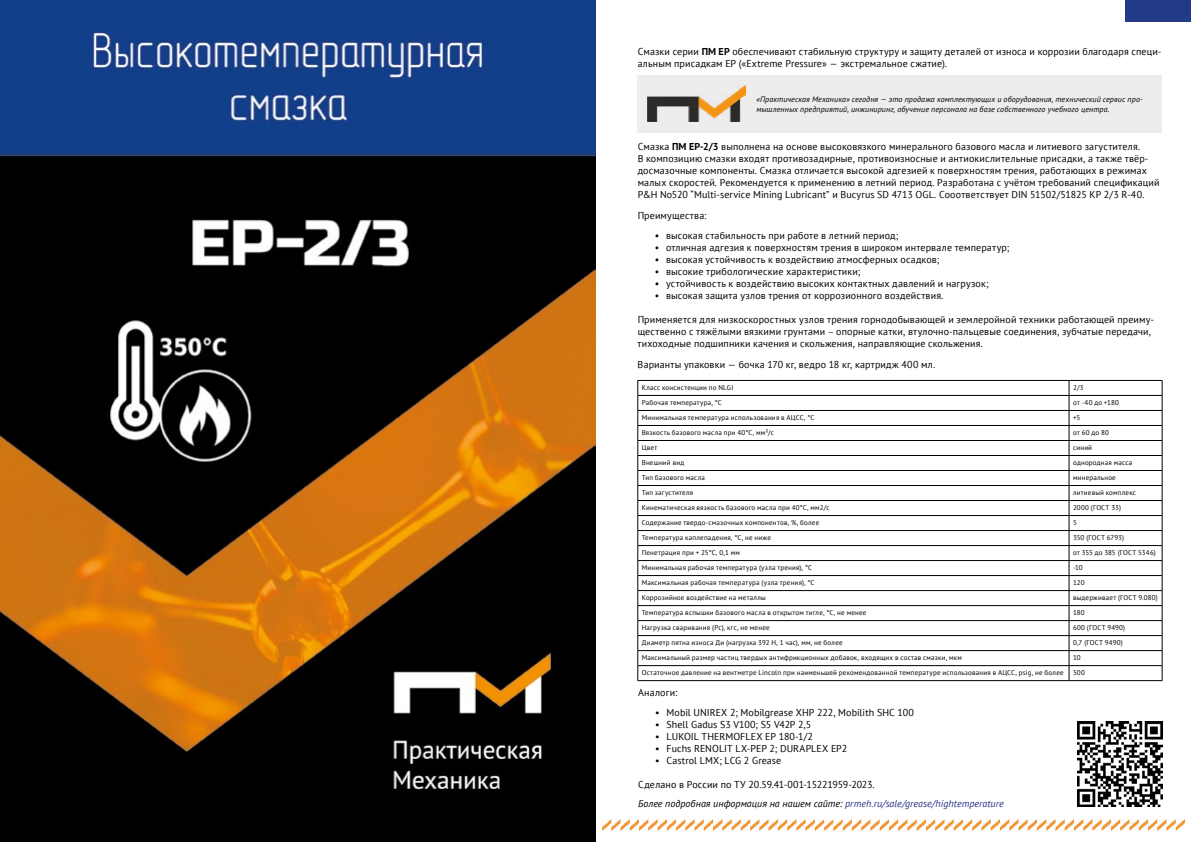
<style>
.page{position:relative;width:1191px;height:842px;background:#fff}
.page>*{position:absolute;margin:0;border:0;box-sizing:border-box;transform-origin:0 0}
.t1{font:10px/12px "PT Sans";letter-spacing:.01em;color:#000}
.t2{font:italic 10px "PT Sans";letter-spacing:.005em;color:#000}
.t3{font:italic 8px/9.6px "PT Sans";letter-spacing:.01em;color:#000}
.t4{font:7px "PT Sans";letter-spacing:.025em;color:#000}
.t5{font:7px "PT Sans";letter-spacing:.005em;color:#000}
.s1{font-weight:700}
.s2{font-style:italic;font-size:8px}
.s3{color:#283583}
</style>
<div class="page">
<div style="left:1125px;top:0;width:66px;height:21px;background:#213b88"></div>
<img style="left:602px;top:820px;width:582px;height:10px">
<div style="left:637px;top:75px;width:525px;height:58px;background:#ededed"></div>
<hr style="left:637px;top:380px;width:432px;height:1px;background:#000">
<hr style="left:1069px;top:380px;width:93px;height:1px;background:#000">
<hr style="left:637px;top:395px;width:432px;height:1px;background:#000">
<hr style="left:1069px;top:395px;width:93px;height:1px;background:#000">
<hr style="left:637px;top:410px;width:432px;height:1px;background:#000">
<hr style="left:1069px;top:410px;width:93px;height:1px;background:#000">
<hr style="left:637px;top:425px;width:432px;height:1px;background:#000">
<hr style="left:1069px;top:425px;width:93px;height:1px;background:#000">
<hr style="left:637px;top:440px;width:432px;height:1px;background:#000">
<hr style="left:1069px;top:440px;width:93px;height:1px;background:#000">
<hr style="left:637px;top:455px;width:432px;height:1px;background:#000">
<hr style="left:1069px;top:455px;width:93px;height:1px;background:#000">
<hr style="left:637px;top:470px;width:432px;height:1px;background:#000">
<hr style="left:1069px;top:470px;width:93px;height:1px;background:#000">
<hr style="left:637px;top:485px;width:432px;height:1px;background:#000">
<hr style="left:1069px;top:485px;width:93px;height:1px;background:#000">
<hr style="left:637px;top:500px;width:432px;height:1px;background:#000">
<hr style="left:1069px;top:500px;width:93px;height:1px;background:#000">
<hr style="left:637px;top:515px;width:432px;height:1px;background:#000">
<hr style="left:1069px;top:515px;width:93px;height:1px;background:#000">
<hr style="left:637px;top:530px;width:432px;height:1px;background:#000">
<hr style="left:1069px;top:530px;width:93px;height:1px;background:#000">
<hr style="left:637px;top:545px;width:432px;height:1px;background:#000">
<hr style="left:1069px;top:545px;width:93px;height:1px;background:#000">
<hr style="left:637px;top:560px;width:432px;height:1px;background:#000">
<hr style="left:1069px;top:560px;width:93px;height:1px;background:#000">
<hr style="left:637px;top:575px;width:432px;height:1px;background:#000">
<hr style="left:1069px;top:575px;width:93px;height:1px;background:#000">
<hr style="left:637px;top:590px;width:432px;height:1px;background:#000">
<hr style="left:1069px;top:590px;width:93px;height:1px;background:#000">
<hr style="left:637px;top:605px;width:432px;height:1px;background:#000">
<hr style="left:1069px;top:605px;width:93px;height:1px;background:#000">
<hr style="left:637px;top:620px;width:432px;height:1px;background:#000">
<hr style="left:1069px;top:620px;width:93px;height:1px;background:#000">
<hr style="left:637px;top:635px;width:432px;height:1px;background:#000">
<hr style="left:1069px;top:635px;width:93px;height:1px;background:#000">
<hr style="left:637px;top:650px;width:432px;height:1px;background:#000">
<hr style="left:1069px;top:650px;width:93px;height:1px;background:#000">
<hr style="left:637px;top:665px;width:432px;height:1px;background:#000">
<svg style="left:637px;top:381px;width:1px;height:299px"></svg>
<hr style="left:1069px;top:665px;width:93px;height:1px;background:#000">
<svg style="left:1068px;top:381px;width:1px;height:299px"></svg>
<svg style="left:1162px;top:381px;width:1px;height:299px"></svg>
<hr style="left:637px;top:680px;width:432px;height:1px;background:#000">
<hr style="left:1069px;top:680px;width:93px;height:1px;background:#000">
<img style="left:648px;top:85px;width:97px;height:37px">
<img style="left:0;top:0;width:595px;height:842px">
<img style="left:1078px;top:722px;width:85px;height:85px">
<p class="t1" style="left:637px;top:46px;width:525px">Смазки серии <span class="s1">ПМ EP</span> обеспечивают стабильную структуру и защиту деталей от износа и коррозии благодаря специ&shy;альным присадкам EP («Extreme Pressure» — экстремальное сжатие).</p>
<p class="t3" style="left:756px;top:94px;width:388px">«Практическая Механика» сегодня — это продажа комплектующих и оборудования, технический сервис про&shy;мышленных предприятий, инжиниринг, обучение персонала на базе собственного учебного центра.</p>
<p class="t1" style="left:637px;top:141px;width:523px">Смазка <span class="s1">ПМ ЕР-2/3</span> выполнена на основе высоковязкого минерального базового масла и литиевого загустителя.<br>В композицию смазки входят противозадирные, противоизносные и антиокислительные присадки, а также твёр&shy;досмазочные компоненты. Смазка отличается высокой адгезией к поверхностям трения, работающих в режимах малых скоростей. Рекомендуется к применению в летний период. Разработана с учётом требований спецификаций P&amp;H No520 “Multi-service Mining Lubricant” и Bucyrus SD 4713 OGL. Сооответствует DIN 51502/51825 KP 2/3 R-40.</p>
<p class="t1" style="left:637px;top:209px;width:70px">Преимущества:</p>
<p class="t1" style="left:654px;top:230px;width:245px">• высокая стабильность при работе в летний период;</p>
<p class="t1" style="left:654px;top:242px;width:356px">• отличная адгезия к поверхностям трения в широком интервале температур;</p>
<p class="t1" style="left:654px;top:254px;width:286px">• высокая устойчивость к воздействию атмосферных осадков;</p>
<p class="t1" style="left:654px;top:266px;width:207px">• высокие трибологические характеристики;</p>
<p class="t1" style="left:654px;top:278px;width:335px">• устойчивость к воздействию высоких контактных давлений и нагрузок;</p>
<p class="t1" style="left:654px;top:290px;width:290px">• высокая защита узлов трения от коррозионного воздействия.</p>
<p class="t1" style="left:637px;top:314px;width:518px">Применяется для низкоскоростных узлов трения горнодобывающей и землеройной техники работающей преиму&shy;щественно с тяжёлыми вязкими грунтами <span class="s2">—</span> опорные катки, втулочно-пальцевые соединения, зубчатые передачи, тихоходные подшипники качения и скольжения, направляющие скольжения.</p>
<p class="t1" style="left:637px;top:358px;width:299px">Варианты упаковки — бочка 170 кг, ведро 18 кг, картридж 400 мл.</p>
<p class="t4" style="left:642px;top:383px;width:93px">Класс консистенции по NLGI</p>
<p class="t4" style="left:1073px;top:383px;width:12px">2/3</p>
<p class="t4" style="left:642px;top:398px;width:82px">Рабочая температура, °C</p>
<p class="t4" style="left:1073px;top:398px;width:47px">от -40 до +180</p>
<p class="t4" style="left:642px;top:413px;width:174px">Минимальная температура использования в АЦСС, °C</p>
<p class="t4" style="left:1073px;top:413px;width:9px">+5</p>
<p class="t4" style="left:642px;top:428px;width:133px">Вязкость базового масла при 40°С, мм²/с</p>
<p class="t4" style="left:1073px;top:428px;width:37px">от 60 до 80</p>
<p class="t4" style="left:642px;top:443px;width:17px">Цвет</p>
<p class="t4" style="left:1073px;top:443px;width:21px">синий</p>
<p class="t4" style="left:642px;top:458px;width:44px">Внешний вид</p>
<p class="t4" style="left:1073px;top:458px;width:61px">однородная масса</p>
<p class="t4" style="left:642px;top:473px;width:65px">Тип базового масла</p>
<p class="t4" style="left:1073px;top:473px;width:44px">минеральное</p>
<p class="t4" style="left:642px;top:488px;width:53px">Тип загустителя</p>
<p class="t4" style="left:1073px;top:488px;width:64px">литиевый комплекс</p>
<p class="t4" style="left:642px;top:503px;width:189px">Кинематическая вязкость базового масла при 40°С, мм2/с</p>
<p class="t4" style="left:1073px;top:503px;width:50px">2000 (ГОСТ 33)</p>
<p class="t4" style="left:642px;top:518px;width:179px">Содержание твердо-смазочных компонентов, %, более</p>
<p class="t4" style="left:1073px;top:518px;width:5px">5</p>
<p class="t4" style="left:642px;top:533px;width:131px">Температура каплепадения, °С, не ниже</p>
<p class="t5" style="left:1073px;top:533px;width:53px">350 (ГОСТ 6793)</p>
<p class="t4" style="left:642px;top:548px;width:100px">Пенетрация при + 25°С, 0,1 мм</p>
<p class="t4" style="left:1073px;top:548px;width:84px">от 355 до 385 (ГОСТ 5346)</p>
<p class="t4" style="left:642px;top:563px;width:172px">Минимальная рабочая температура (узла трения), °С</p>
<p class="t4" style="left:1073px;top:563px;width:11px">-10</p>
<p class="t4" style="left:642px;top:578px;width:174px">Максимальная рабочая температура (узла трения), °С</p>
<p class="t4" style="left:1073px;top:578px;width:13px">120</p>
<p class="t4" style="left:642px;top:593px;width:125px">Коррозийное воздействие на металлы</p>
<p class="t4" style="left:1073px;top:593px;width:86px">выдерживает (ГОСТ 9.080)</p>
<p class="t4" style="left:642px;top:608px;width:226px">Температура вспышки базового масла в открытом тигле, °С, не менее</p>
<p class="t4" style="left:1073px;top:608px;width:13px">180</p>
<p class="t4" style="left:642px;top:623px;width:129px">Нагрузка сваривания (Рс), кгс, не менее</p>
<p class="t4" style="left:1073px;top:623px;width:54px">600 (ГОСТ 9490)</p>
<p class="t4" style="left:642px;top:638px;width:202px">Диаметр пятна износа Ди (нагрузка 392 Н, 1 час), мм, не более</p>
<p class="t4" style="left:1073px;top:638px;width:51px">0,7 (ГОСТ 9490)</p>
<p class="t4" style="left:642px;top:653px;width:322px">Максимальный размер частиц твердых антифрикционных добавок, входящих в состав смазки, мкм</p>
<p class="t4" style="left:1073px;top:653px;width:9px">10</p>
<p class="t4" style="left:642px;top:668px;width:423px">Остаточное давление на вентметре Lincoln при наименьшей рекомендованной температуре использования в АЦСС, psig, не более</p>
<p class="t4" style="left:1073px;top:668px;width:13px">500</p>
<p class="t1" style="left:638px;top:686px;width:40px">Аналоги:</p>
<p class="t1" style="left:655px;top:706px;width:260px">• Mobil UNIREX 2; Mobilgrease XHP 222, Mobilith SHC 100</p>
<p class="t1" style="left:655px;top:718px;width:158px">• Shell Gadus S3 V100; S5 V42P 2,5</p>
<p class="t1" style="left:655px;top:730px;width:159px">• LUKOIL THERMOFLEX EP 180-1/2</p>
<p class="t1" style="left:655px;top:742px;width:193px">• Fuchs RENOLIT LX-PEP 2; DURAPLEX EP2</p>
<p class="t1" style="left:655px;top:754px;width:127px">• Castrol LMX; LCG 2 Grease</p>
<p class="t1" style="left:638px;top:778px;width:238px">Сделано в России по ТУ 20.59.41-001-15221959-2023.</p>
<p class="t2" style="left:638px;top:797px;width:367px">Более подробная информация на нашем сайте: <span class="s3">prmeh.ru/sale/grease/hightemperature</span></p>
</div>
